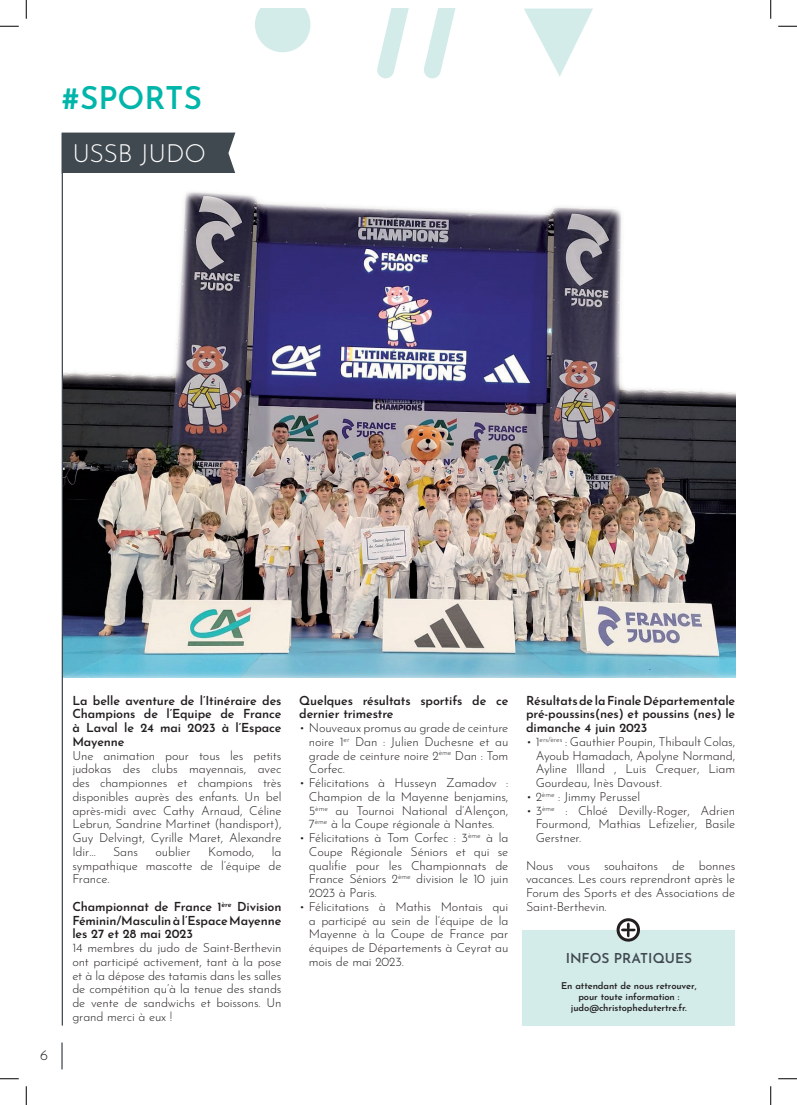
<style>
.page{position:relative;width:797px;height:1105px;background:#fff}
.page>*{position:absolute;margin:0;border:0;box-sizing:border-box;transform-origin:0 0}
.t1{font:600 31.5px "Josefin Sans";color:#00b5a9}
.t2{font:300 25px "Josefin Sans";letter-spacing:-.005em;color:#fff}
.t3{font:300 15px "Josefin Sans";color:#231f20}
.t4{font:600 13.75px "Josefin Sans";color:#414950}
.t5{font:300 12.5px/13.8px "Josefin Sans";letter-spacing:-.01em;color:#231f20;text-align:justify}
.t6{font:600 12.5px/13.8px "Josefin Sans";letter-spacing:-.01em;color:#231f20;text-align:justify}
.t7{font:600 9.38px/11.2px "Josefin Sans";letter-spacing:-.01em;color:#231f20;text-align:center}
</style>
<div class="page">
<hr style="left:61px;top:1042px;width:2px;height:27px;background:#414950">
<svg style="left:255px;top:9px;width:55px;height:43px;background:#d9eeed"></svg>
<svg style="left:524px;top:9px;width:69px;height:67px"></svg>
<svg style="left:377px;top:9px;width:32px;height:69px"></svg>
<svg style="left:424px;top:9px;width:31px;height:69px"></svg>
<div style="left:63px;top:133px;width:172px;height:40px;background:#414950"></div>
<img style="left:63px;top:192px;width:672px;height:485px">
<hr style="left:62px;top:133px;width:1px;height:892px;background:#414950">
<div style="left:522px;top:930px;width:213px;height:95px;background:#d3ecea"></div>
<svg style="left:618px;top:920px;width:20px;height:20px"></svg>
<div style="left:616px;top:918px;width:24px;height:24px;border:3px solid #231f20;border-radius:50%"></div>
<svg style="left:621px;top:923px;width:14px;height:14px"></svg>
<svg style="left:0;top:25px;width:19px;height:2px"></svg>
<svg style="left:778px;top:25px;width:19px;height:2px"></svg>
<svg style="left:0;top:1078px;width:19px;height:1px"></svg>
<svg style="left:778px;top:1078px;width:19px;height:1px"></svg>
<svg style="left:25px;top:0;width:2px;height:19px"></svg>
<svg style="left:25px;top:1086px;width:2px;height:19px"></svg>
<svg style="left:770px;top:0;width:1px;height:19px"></svg>
<svg style="left:770px;top:1086px;width:1px;height:19px"></svg>
<h1 class="t1" style="left:62px;top:74px;width:142px">#SPORTS</h1>
<h2 class="t2" style="left:72px;top:135px;width:135px">USSB JUDO</h2>
<p class="t3" style="left:40px;top:1044px;width:9px">6</p>
<p class="t6" style="left:72px;top:692px;width:211px">La belle aventure de l’Itinéraire des Champions de l’Equipe de France à Laval le 24 mai 2023 à l’Espace Mayenne</p>
<p class="t5" style="left:72px;top:747px;width:211px">Une animation pour tous les petits judokas des clubs mayennais, avec des championnes et champions très disponibles auprès des enfants. Un bel après-midi avec Cathy Arnaud, Céline Lebrun, Sandrine Martinet (handisport), Guy Delvingt, Cyrille Maret, Alexandre Idir…</p>
<p class="t5" style="left:72px;top:844px;width:211px;text-indent:199px">la sympathique mascotte de l’équipe de France.</p>
<p class="t6" style="left:72px;top:899px;width:211px">Championnat de France 1<sup>ère</sup> Division Féminin/Masculin à l’Espace Mayenne les 27 et 28 mai 2023</p>
<p class="t5" style="left:72px;top:940px;width:211px">14 membres du judo de Saint-Berthevin ont participé activement, tant à la pose et à la dépose des tatamis dans les salles de compétition qu’à la tenue des stands de vente de sandwichs et boissons. Un grand merci à eux !</p>
<p class="t5" style="left:113px;top:844px;width:26px">Sans</p>
<p class="t5" style="left:155px;top:844px;width:37px">oublier</p>
<p class="t5" style="left:208px;top:844px;width:48px">Komodo,</p>
<p class="t6" style="left:299px;top:692px;width:211px">Quelques résultats sportifs de ce dernier trimestre</p>
<p class="t5" style="left:309px;top:720px;width:201px;text-indent:-10px">• Nouveaux promus au grade de ceinture noire 1<sup>er</sup> Dan : Julien Duchesne et au grade de ceinture noire 2<sup>ème</sup> Dan : Tom Corfec.</p>
<p class="t5" style="left:309px;top:775px;width:201px;text-indent:-10px">• Félicitations à Husseyn Zamadov :<br>Champion de la Mayenne benjamins, 5<sup>ème</sup> au Tournoi National d’Alençon, 7<sup>ème</sup> à la Coupe régionale à Nantes.</p>
<p class="t5" style="left:309px;top:830px;width:201px;text-indent:-10px">• Félicitations à Tom Corfec : 3<sup>ème</sup> à la Coupe Régionale Séniors et qui se qualifie pour les Championnats de France Séniors 2<sup>ème</sup> division le 10 juin 2023 à Paris.</p>
<p class="t5" style="left:309px;top:899px;width:201px;text-indent:-10px">• Félicitations à Mathis Montais qui a participé au sein de l’équipe de la Mayenne à la Coupe de France par équipes de Départements à Ceyrat au mois de mai 2023.</p>
<p class="t6" style="left:526px;top:692px;width:211px">Résultats de la Finale Départementale pré-poussins(nes) et poussins (nes) le dimanche 4 juin 2023</p>
<p class="t5" style="left:535px;top:734px;width:201px;text-indent:-10px">• 1<sup>ers/ères</sup> : Gauthier Poupin, Thibault Colas, Ayoub Hamadach, Apolyne Normand, Ayline Illand , Luis Crequer, Liam Gourdeau, Inès Davoust.</p>
<p class="t5" style="left:526px;top:789px;width:116px">• 2<sup>ème</sup> : Jimmy Perussel</p>
<p class="t5" style="left:535px;top:802px;width:201px;text-indent:-10px">• 3<sup>ème</sup> : Chloé Devilly-Roger, Adrien Fourmond, Mathias Lefizelier, Basile Gerstner.</p>
<p class="t5" style="left:526px;top:857px;width:211px">Nous vous souhaitons de bonnes vacances. Les cours reprendront après le Forum des Sports et des Associations de Saint-Berthevin.</p>
<p class="t4" style="left:565px;top:948px;width:128px">INFOS PRATIQUES</p>
<p class="t7" style="left:561px;top:979px;width:137px">En attendant de nous retrouver, pour toute information : judo@christophedutertre.fr.</p>
<p class="t7" style="left:526px;top:951px;width:174px">information : judo@christophedutertre.fr.</p>
</div>
